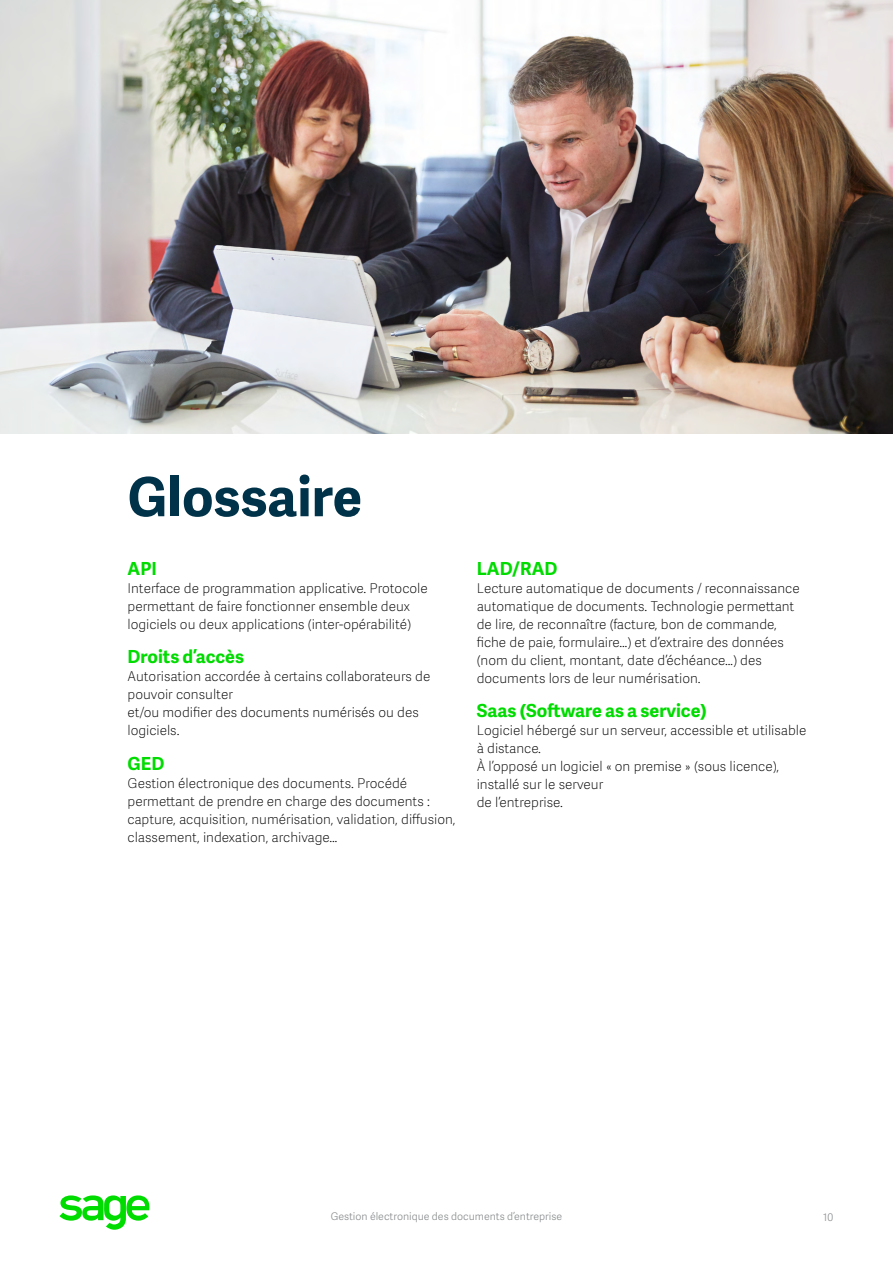
<style>
.page{position:relative;width:893px;height:1263px;background:#fff}
.page>*{position:absolute;margin:0;border:0;box-sizing:border-box;transform-origin:0 0}
.t1{font:700 54px "Adelle Sans SAGE";color:#003349}
.t2{font:700 18px "Adelle Sans SAGE";color:#00db00}
.t3{font:13.5px/18px "Adelle Sans SAGE Th";color:#000}
.t4{font:10.5px "Adelle Sans SAGE Lt";color:#888b8d}
</style>
<div class="page">
<svg style="left:59px;top:1195px;width:91px;height:35px"></svg>
<img style="left:0;top:0;width:893px;height:434px">
<h1 class="t1" style="left:128px;top:457px;width:236px">Glossaire</h1>
<h2 class="t2" style="left:128px;top:555px;width:31px">API</h2>
<p class="t3" style="left:128px;top:579px;width:302px">Interface de programmation applicative. Protocole permettant de faire fonctionner ensemble deux logiciels ou deux applications (inter-opérabilité)</p>
<h2 class="t2" style="left:128px;top:644px;width:118px">Droits d’accès</h2>
<p class="t3" style="left:128px;top:667px;width:304px">Autorisation accordée à certains collaborateurs de pouvoir consulter<br>et/ou modifier des documents numérisés ou des logiciels.</p>
<h2 class="t2" style="left:128px;top:750px;width:38px">GED</h2>
<p class="t3" style="left:128px;top:773px;width:330px">Gestion électronique des documents. Procédé permettant de prendre en charge des documents : capture, acquisition, numérisation, validation, diffusion, classement, indexation, archivage…</p>
<h2 class="t2" style="left:477px;top:555px;width:82px">LAD/RAD</h2>
<p class="t3" style="left:477px;top:579px;width:324px">Lecture automatique de documents / reconnaissance automatique de documents. Technologie permettant de lire, de reconnaître (facture, bon de commande, fiche de paie, formulaire…) et d’extraire des données (nom du client, montant, date d’échéance…) des documents lors de leur numérisation.</p>
<h2 class="t2" style="left:477px;top:698px;width:232px">Saas (Software as a service)</h2>
<p class="t3" style="left:477px;top:721px;width:331px">Logiciel hébergé sur un serveur, accessible et utilisable à distance.<br>À l’opposé un logiciel « on premise » (sous licence), installé sur le serveur<br>de l’entreprise.</p>
<p class="t4" style="left:331px;top:1209px;width:233px">Gestion électronique des documents d’entreprise</p>
<p class="t4" style="left:823px;top:1209px;width:11px">10</p>
</div>
